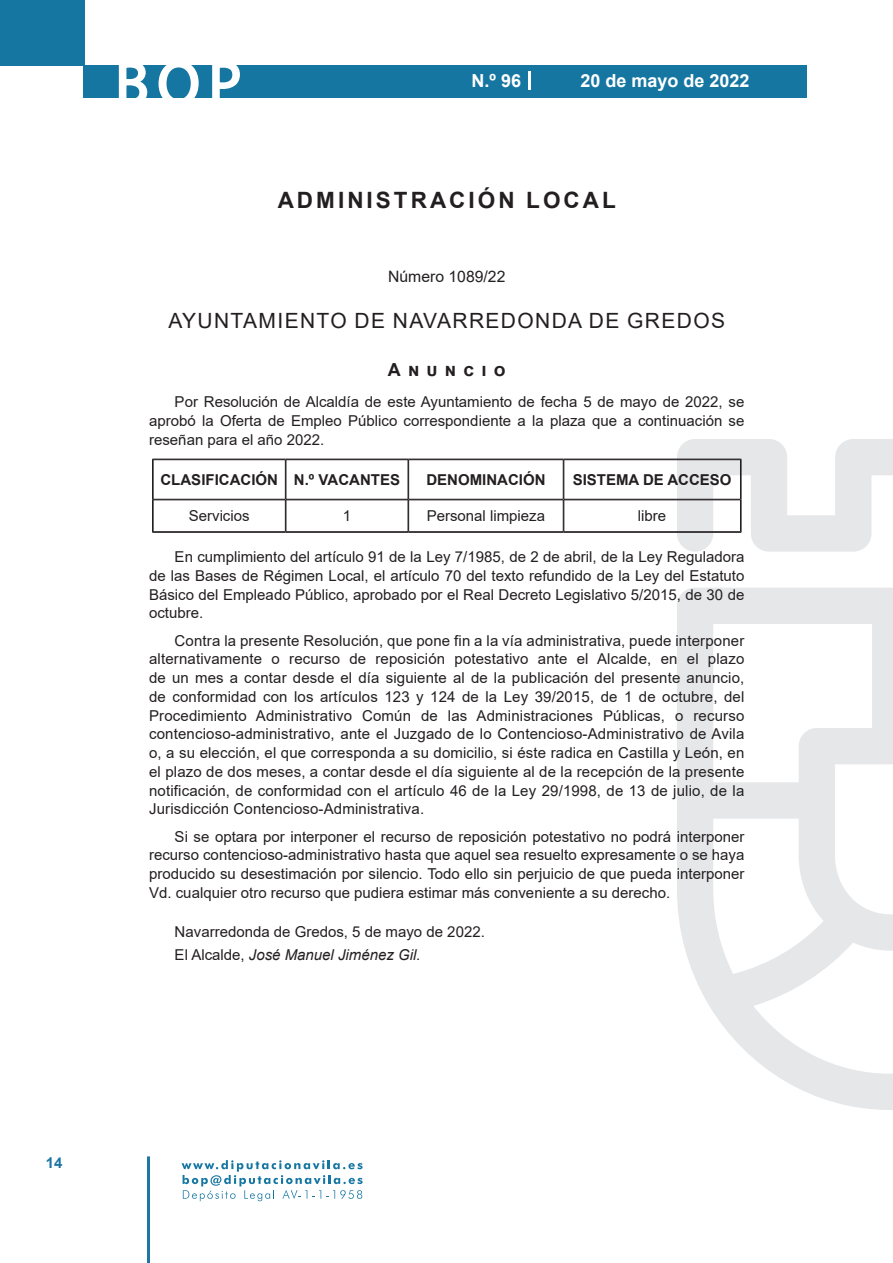
<style>
.page{position:relative;width:893px;height:1263px;background:#fff}
.page>*{position:absolute;margin:0;border:0;box-sizing:border-box;transform-origin:0 0}
.t1{font:500 61.5px "Avant Garde";color:#fff}
.t2{font:700 22.5px "Arial";letter-spacing:.135em;color:#231f20}
.t3{font:21px "Arial";letter-spacing:.065em;color:#231f20}
.t4{font:700 18px "Arial";color:#fff}
.t5{font:700 18px "Arial";letter-spacing:.4em;color:#231f20}
.t6{font:15.75px "Arial";color:#231f20}
.t7{font:15px/18.8px "Arial";color:#231f20;text-align:justify}
.t8{font:700 15px "Arial";color:#231f20}
.t9{font:700 15px "Arial";color:#1d76a4}
.s1{font-style:italic}
</style>
<div class="page">
<div style="left:0;top:0;width:85px;height:65px;background:#1676a2"></div>
<div style="left:84px;top:65px;width:723px;height:33px;background:#1676a2"></div>
<svg style="left:118px;top:65px;width:30px;height:33px"></svg>
<svg style="left:158px;top:65px;width:41px;height:33px"></svg>
<svg style="left:212px;top:65px;width:28px;height:33px"></svg>
<svg style="left:182px;top:1160px;width:181px;height:41px"></svg>
<hr style="left:147px;top:1156px;width:3px;height:107px;background:#1d76a4">
<svg style="left:529px;top:71px;width:2px;height:19px"></svg>
<svg style="left:677px;top:439px;width:216px;height:671px"></svg>
<hr style="left:564px;top:499px;width:177px;height:1px;background:#fff">
<hr style="left:152px;top:459px;width:134px;height:1px;background:#231f20">
<hr style="left:152px;top:459px;width:1px;height:41px;background:#231f20">
<hr style="left:153px;top:460px;width:1px;height:39px;background:#231f20">
<hr style="left:286px;top:459px;width:122px;height:1px;background:#231f20">
<hr style="left:285px;top:460px;width:1px;height:39px;background:#231f20">
<hr style="left:286px;top:460px;width:1px;height:39px;background:#231f20">
<hr style="left:408px;top:459px;width:156px;height:1px;background:#231f20">
<hr style="left:408px;top:460px;width:1px;height:39px;background:#231f20">
<hr style="left:564px;top:459px;width:177px;height:1px;background:#231f20">
<hr style="left:563px;top:460px;width:1px;height:39px;background:#231f20">
<hr style="left:564px;top:460px;width:1px;height:39px;background:#231f20">
<hr style="left:740px;top:460px;width:1px;height:39px;background:#231f20">
<hr style="left:741px;top:459px;width:1px;height:41px;background:#231f20">
<hr style="left:153px;top:499px;width:132px;height:1px;background:#231f20">
<hr style="left:153px;top:500px;width:132px;height:1px;background:#231f20">
<hr style="left:152px;top:500px;width:1px;height:32px;background:#231f20">
<hr style="left:153px;top:500px;width:1px;height:32px;background:#231f20">
<hr style="left:286px;top:499px;width:122px;height:1px;background:#231f20">
<hr style="left:286px;top:500px;width:122px;height:1px;background:#231f20">
<hr style="left:285px;top:500px;width:1px;height:32px;background:#231f20">
<hr style="left:286px;top:500px;width:1px;height:32px;background:#231f20">
<hr style="left:409px;top:499px;width:154px;height:1px;background:#231f20">
<hr style="left:409px;top:500px;width:154px;height:1px;background:#231f20">
<hr style="left:408px;top:500px;width:1px;height:32px;background:#231f20">
<hr style="left:564px;top:499px;width:176px;height:1px;background:#231f20">
<hr style="left:564px;top:500px;width:176px;height:1px;background:#231f20">
<hr style="left:563px;top:500px;width:1px;height:32px;background:#231f20">
<hr style="left:564px;top:500px;width:1px;height:32px;background:#231f20">
<hr style="left:740px;top:500px;width:1px;height:32px;background:#231f20">
<hr style="left:741px;top:500px;width:1px;height:32px;background:#231f20">
<hr style="left:153px;top:531px;width:132px;height:1px;background:#231f20">
<hr style="left:152px;top:532px;width:134px;height:1px;background:#231f20">
<hr style="left:286px;top:531px;width:122px;height:1px;background:#231f20">
<hr style="left:286px;top:532px;width:122px;height:1px;background:#231f20">
<hr style="left:409px;top:531px;width:154px;height:1px;background:#231f20">
<hr style="left:408px;top:532px;width:156px;height:1px;background:#231f20">
<hr style="left:564px;top:531px;width:176px;height:1px;background:#231f20">
<hr style="left:564px;top:532px;width:177px;height:1px;background:#231f20">
<h1 class="t1" style="left:115px;top:46px;width:128px">BOP</h1>
<p class="t4" style="left:472px;top:68px;width:51px">N.º 96</p>
<p class="t4" style="left:580px;top:68px;width:171px">20 de mayo de 2022</p>
<h2 class="t2" style="left:278px;top:184px;width:340px">ADMINISTRACIÓN LOCAL</h2>
<p class="t6" style="left:388px;top:266px;width:119px">Número 1089/22</p>
<h3 class="t3" style="left:168px;top:307px;width:558px">AYUNTAMIENTO DE NAVARREDONDA DE GREDOS</h3>
<p class="t5" style="left:388px;top:356px;width:119px">Anuncio</p>
<p class="t7" style="left:149px;top:392px;width:597px;text-indent:26px">Por Resolución de Alcaldía de este Ayuntamiento de fecha 5 de mayo de 2022, se aprobó la Oferta de Empleo Público correspondiente a la plaza que a continuación se reseñan para el año 2022.</p>
<p class="t8" style="left:160px;top:469px;width:241px">CLASIFICACIÓN N.º VACANTES</p>
<p class="t8" style="left:426px;top:469px;width:121px">DENOMINACIÓN</p>
<p class="t8" style="left:573px;top:469px;width:160px">SISTEMA DE ACCESO</p>
<p class="t7" style="left:189px;top:506px;width:62px">Servicios</p>
<p class="t7" style="left:343px;top:506px;width:10px">1</p>
<p class="t7" style="left:427px;top:506px;width:120px">Personal limpieza</p>
<p class="t7" style="left:638px;top:506px;width:30px">libre</p>
<p class="t7" style="left:149px;top:547px;width:597px;text-indent:26px">En cumplimiento del artículo 91 de la Ley 7/1985, de 2 de abril, de la Ley Reguladora de las Bases de Régimen Local, el artículo 70 del texto refundido de la Ley del Estatuto Básico del Empleado Público, aprobado por el Real Decreto Legislativo 5/2015, de 30 de octubre.</p>
<p class="t7" style="left:149px;top:631px;width:597px;text-indent:26px">Contra la presente Resolución, que pone fin a la vía administrativa, puede interponer alternativamente o recurso de reposición potestativo ante el Alcalde, en el plazo de un mes a contar desde el día siguiente al de la publicación del presente anuncio, de conformidad con los artículos 123 y 124 de la Ley 39/2015, de 1 de octubre, del Procedimiento Administrativo Común de las Administraciones Públicas, o recurso contencioso-administrativo, ante el Juzgado de lo Contencioso-Administrativo de Avila o, a su elección, el que corresponda a su domicilio, si éste radica en Castilla y León, en el plazo de dos meses, a contar desde el día siguiente al de la recepción de la presente notificación, de conformidad con el artículo 46 de la Ley 29/1998, de 13 de julio, de la Jurisdicción Contencioso-Administrativa.</p>
<p class="t7" style="left:149px;top:827px;width:597px;text-indent:26px">Si se optara por interponer el recurso de reposición potestativo no podrá interponer recurso contencioso-administrativo hasta que aquel sea resuelto expresamente o se haya producido su desestimación por silencio. Todo ello sin perjuicio de que pueda interponer Vd. cualquier otro recurso que pudiera estimar más conveniente a su derecho.</p>
<p class="t7" style="left:175px;top:920px;width:312px;line-height:23px">Navarredonda de Gredos, 5 de mayo de 2022.<br>El Alcalde, <span class="s1">José Manuel Jiménez Gil.</span></p>
<p class="t9" style="left:46px;top:1152px;width:18px">14</p>
</div>
